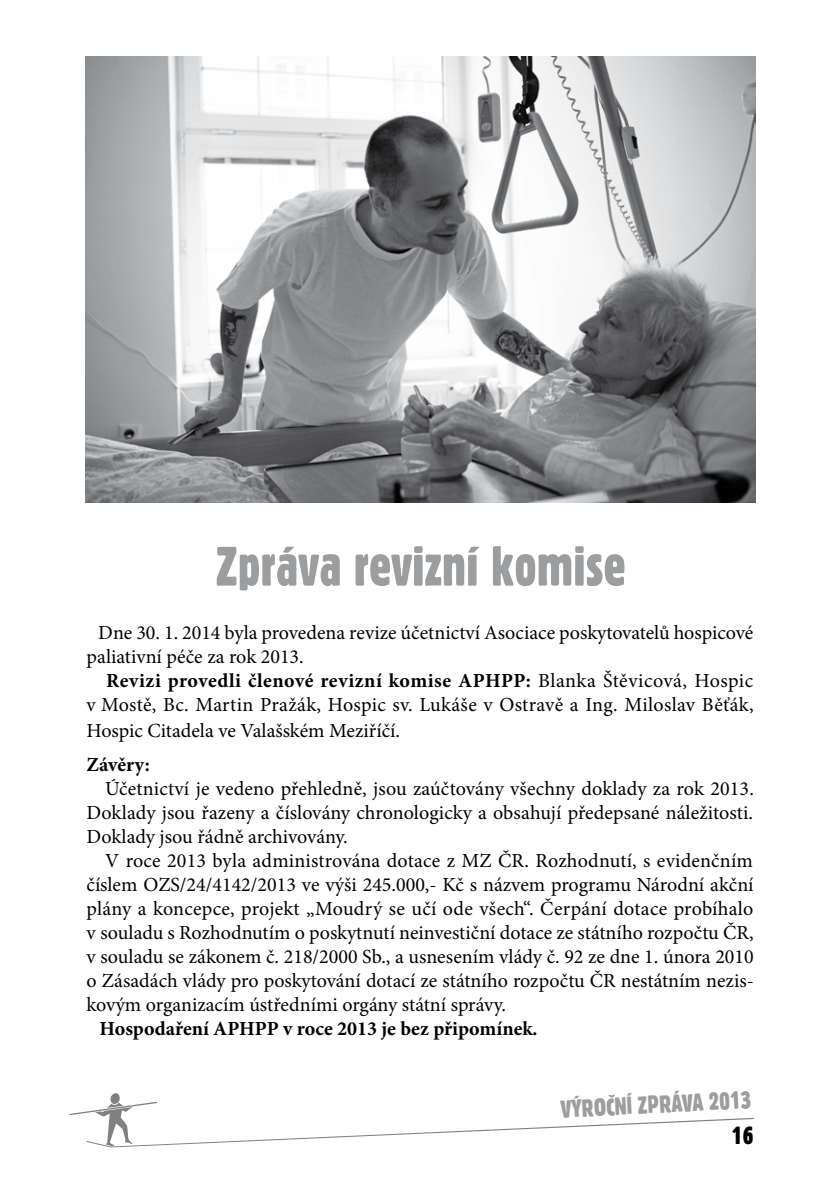
<style>
.page{position:relative;width:840px;height:1191px;background:#fff}
.page>*{position:absolute;margin:0;border:0;box-sizing:border-box;transform-origin:0 0}
.t1{font:54px "Gothic 821 Condensed BTCE";color:#9c9d9f}
.t2{font:24px "Gothic 821 Condensed BTCE";color:#9c9d9f}
.t3{font:24px "Gothic 821 Condensed BTCE";color:#000}
.t4{font:20px/24px "Minion Pro";color:#000;text-align:justify}
.t5{font:700 20px "Minion Pro";color:#000}
.s1{font-weight:700}
</style>
<div class="page">
<svg style="left:69px;top:1093px;width:684px;height:54px"></svg>
<img style="left:85px;top:57px;width:669px;height:446px">
<h1 class="t1" style="left:215px;top:533px;width:411px">Zpráva revizní komise</h1>
<p class="t4" style="left:86px;top:620px;width:668px;text-indent:12px">Dne 30. 1. 2014 byla provedena revize účetnictví Asociace poskytovatelů hospicové paliativní péče za rok 2013.</p>
<p class="t4" style="left:86px;top:668px;width:668px;text-align:right"><span class="s1">Revizi provedli členové revizní komise APHPP:</span> Blanka Štěvicová, Hospic<br>v Mostě, Bc. Martin Pražák, Hospic sv. Lukáše v Ostravě a Ing. Miloslav Běťák,</p>
<p class="t4" style="left:86px;top:719px;width:315px">Hospic Citadela ve Valašském Meziříčí.</p>
<p class="t5" style="left:86px;top:750px;width:65px">Závěry:</p>
<p class="t4" style="left:86px;top:776px;width:668px;text-indent:19px">Účetnictví je vedeno přehledně, jsou zaúčtovány všechny doklady za rok 2013.<br>Doklady jsou řazeny a číslovány chronologicky a obsahují předepsané náležitosti.<br>Doklady jsou řádně archivovány.</p>
<p class="t4" style="left:86px;top:848px;width:668px;text-indent:19px">V roce 2013 byla administrována dotace z MZ ČR. Rozhodnutí, s evidenčním číslem OZS/24/4142/2013 ve výši 245.000,- Kč s názvem programu Národní akční plány a koncepce, projekt „Moudrý se učí ode všech“. Čerpání dotace probíhalo v souladu s Rozhodnutím o poskytnutí neinvestiční dotace ze státního rozpočtu ČR, v souladu se zákonem č. 218/2000 Sb., a usnesením vlády č. 92 ze dne 1. února 2010 o Zásadách vlády pro poskytování dotací ze státního rozpočtu ČR nestátním nezis&shy;kovým organizacím ústředními orgány státní správy.</p>
<p class="t5" style="left:99px;top:1014px;width:439px">Hospodaření APHPP v roce 2013 je bez připomínek.</p>
<p class="t2" style="left:559px;top:1094px;width:192px;rotate:-3deg">VÝROČNÍ ZPRÁVA 2013</p>
<p class="t3" style="left:731px;top:1121px;width:23px">16</p>
</div>
